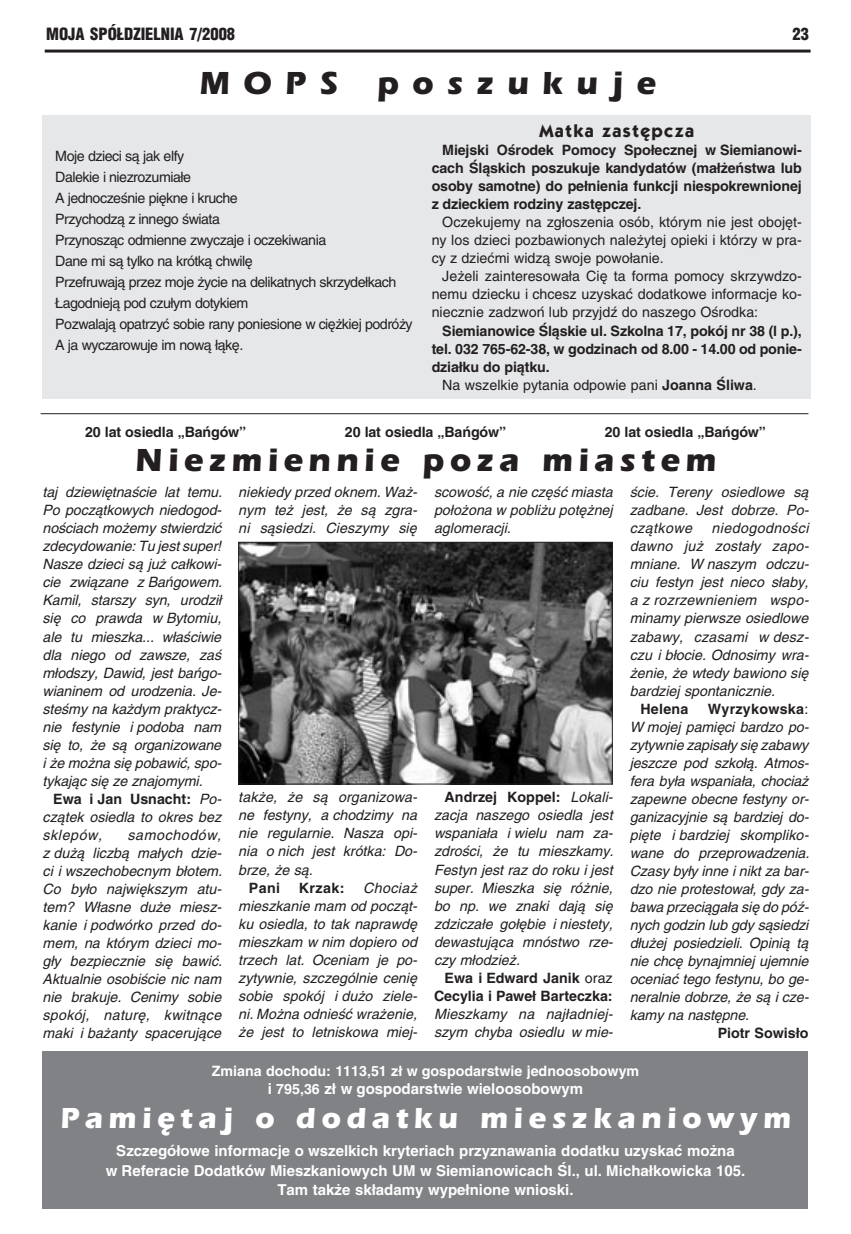
<style>
.page{position:relative;width:851px;height:1234px;background:#fff}
.page>*{position:absolute;margin:0;border:0;box-sizing:border-box;transform-origin:0 0}
.t1{font:33px "Eras CE Bold";letter-spacing:.16em;color:#231f20}
.t2{font:33px "Eras CE Bold";letter-spacing:.4em;color:#231f20}
.t3{font:30px "Eras CE Bold";letter-spacing:.18em;color:#fff}
.t4{font:18px "Kabel Bold CE Bold";letter-spacing:.075em;color:#231f20}
.t5{font:900 16.5px "Switzerland Cond";color:#231f20}
.t6{font:15px/19.5px "Helvetica CE Bold";color:#fff;text-align:center}
.t7{font:14.25px/18px "Helvetica CE Oblique";color:#231f20;text-align:justify}
.t8{font:14.25px/21px "Helvetica CE Medium";letter-spacing:-.035em;color:#231f20;text-align:justify}
.t9{font:14.25px/18px "Helvetica CE Bold";letter-spacing:-.01em;color:#231f20;text-align:justify}
.t10{font:14.25px "Helvetica CE Bold";color:#fff}
.t11{font:14.25px "Helvetica CE Medium";color:#231f20}
.t12{font:14.25px "Helvetica CE Bold";letter-spacing:.02em;color:#231f20}
.s1{font-family:"Helvetica CE Bold"}
.s2{font-family:"Helvetica CE Oblique"}
.s3{font-family:"Helvetica CE Medium"}
.s4{font-size:14.25px}
</style>
<div class="page">
<hr style="left:45px;top:50px;width:765px;height:3px;background:#231f20">
<div style="left:43px;top:115px;width:767px;height:283px;background:#e6e7e9"></div>
<hr style="left:41px;top:413px;width:767px;height:1px;background:#231f20">
<img style="left:240px;top:543px;width:370px;height:239px">
<div style="left:238px;top:541px;width:374px;height:243px;border:1px solid #231f20"></div>
<div style="left:43px;top:1050px;width:765px;height:158px;background:#808285"></div>
<p class="t5" style="left:46px;top:24px;width:190px">MOJA SPÓŁDZIELNIA 7/2008</p>
<p class="t5" style="left:792px;top:24px;width:18px">23</p>
<h1 class="t2" style="left:199px;top:64px;width:458px">MOPS poszukuje</h1>
<p class="t8" style="left:55px;top:146px;width:359px;text-align:left">Moje dzieci są jak elfy<br>Dalekie i niezrozumiałe<br>A jednocześnie piękne i kruche<br>Przychodzą z innego świata<br>Przynosząc odmienne zwyczaje i oczekiwania<br>Dane mi są tylko na krótką chwilę<br>Przefruwają przez moje życie na delikatnych skrzydełkach Łagodnieją pod czułym dotykiem<br>Pozwalają opatrzyć sobie rany poniesione w ciężkiej podróży A ja wyczarowuje im nową łąkę.</p>
<p class="t4" style="left:539px;top:120px;width:156px">Matka zastępcza</p>
<p class="t9" style="left:431px;top:141px;width:371px;text-indent:11px">Miejski Ośrodek Pomocy Społecznej w Siemianowi&shy;cach Śląskich poszukuje kandydatów (małżeństwa lub osoby samotne) do pełnienia funkcji niespokrewnionej z dzieckiem rodziny zastępczej.</p>
<p class="t8" style="left:431px;top:213px;width:371px;line-height:18px;text-indent:11px">Oczekujemy na zgłoszenia osób, którym nie jest obojęt&shy;ny los dzieci pozbawionych należytej opieki i którzy w pra&shy;cy z dziećmi widzą swoje powołanie.</p>
<p class="t8" style="left:431px;top:267px;width:371px;line-height:18px;text-indent:11px">Jeżeli zainteresowała Cię ta forma pomocy skrzywdzo&shy;nemu dziecku i chcesz uzyskać dodatkowe informacje ko&shy;niecznie zadzwoń lub przyjdź do naszego Ośrodka:</p>
<p class="t9" style="left:431px;top:321px;width:371px;text-indent:11px">Siemianowice Śląskie ul. Szkolna 17, pokój nr 38 (l p.), tel. 032 765-62-38, w godzinach od 8.00 - 14.00 od ponie&shy;działku do piątku.</p>
<p class="t11" style="left:442px;top:376px;width:316px">Na wszelkie pytania odpowie pani <span class="s1">Joanna Śliwa</span>.</p>
<p class="t9" style="left:85px;top:422px;width:163px">20 lat osiedla „Bańgów”</p>
<p class="t9" style="left:345px;top:422px;width:163px">20 lat osiedla „Bańgów”</p>
<p class="t9" style="left:604px;top:422px;width:163px">20 lat osiedla „Bańgów”</p>
<h1 class="t1" style="left:135px;top:441px;width:582px">Niezmiennie poza miastem</h1>
<p class="t7" style="left:43px;top:483px;width:181px">taj dziewiętnaście lat temu.<br>Po początkowych niedogod&shy;nościach możemy stwierdzić zdecydowanie: Tu jest super!<br>Nasze dzieci są już całkowi&shy;cie związane z Bańgowem.<br>Kamil, starszy syn, urodził się co prawda w Bytomiu, ale tu mieszka... właściwie dla niego od zawsze, zaś młodszy, Dawid, jest bańgo&shy;wianinem od urodzenia. Je&shy;steśmy na każdym praktycz&shy;nie festynie i podoba nam się to, że są organizowane i że można się pobawić, spo&shy;tykając się ze znajomymi.</p>
<p class="t9" style="left:53px;top:789px;width:170px">Ewa i Jan Usnacht: <span class="s2">Po-</span></p>
<p class="t7" style="left:43px;top:807px;width:180px">czątek osiedla to okres bez sklepów,</p>
<p class="t7" style="left:43px;top:825px;width:181px;text-indent:85px">samochodów, z dużą liczbą małych dzie&shy;ci i wszechobecnym błotem.<br>Co było największym atu&shy;tem? Własne duże miesz&shy;kanie i podwórko przed do&shy;mem, na którym dzieci mo&shy;gły bezpiecznie się bawić.<br>Aktualnie osobiście nic nam nie brakuje. Cenimy sobie spokój, naturę, kwitnące maki i bażanty spacerujące</p>
<p class="t7" style="left:238px;top:483px;width:180px">niekiedy przed oknem. Waż&shy;nym też jest, że są zgra&shy;ni sąsiedzi. Cieszymy się</p>
<p class="t7" style="left:238px;top:788px;width:180px">także, że są organizowa&shy;ne festyny, a chodzimy na nie regularnie. Nasza opi&shy;nia o nich jest krótka: Do&shy;brze, że są.</p>
<p class="t9" style="left:249px;top:878px;width:33px">Pani</p>
<p class="t9" style="left:299px;top:878px;width:47px">Krzak:</p>
<p class="t7" style="left:238px;top:878px;width:180px;text-indent:125px">Chociaż mieszkanie mam od począt&shy;ku osiedla, to tak naprawdę mieszkam w nim dopiero od trzech lat. Oceniam je po&shy;zytywnie, szczególnie cenię sobie spokój i dużo ziele&shy;ni. Można odnieść wrażenie, że jest to letniskowa miej-</p>
<p class="t7" style="left:434px;top:483px;width:180px">scowość, a nie część miasta położona w pobliżu potężnej aglomeracji.</p>
<p class="t9" style="left:444px;top:788px;width:170px">Andrzej Koppel: <span class="s2">Lokali-</span></p>
<p class="t7" style="left:434px;top:806px;width:181px">zacja naszego osiedla jest wspaniała i wielu nam za&shy;zdrości, że tu mieszkamy.<br>Festyn jest raz do roku i jest super. Mieszka się różnie, bo np. we znaki dają się zdziczałe gołębie i niestety, dewastująca mnóstwo rze&shy;czy młodzież.</p>
<p class="t9" style="left:434px;top:968px;width:180px;text-align:right">Ewa i Edward Janik <span class="s3">oraz<br></span>Cecylia i Paweł Barteczka:</p>
<p class="t7" style="left:434px;top:1004px;width:180px">Mieszkamy na najładniej&shy;szym chyba osiedlu w mie-</p>
<p class="t7" style="left:629px;top:483px;width:180px">ście. Tereny osiedlowe są zadbane. Jest dobrze. Po&shy;czątkowe</p>
<p class="t7" style="left:629px;top:519px;width:180px;text-indent:82px">niedogodności dawno już zostały zapo&shy;mniane. W naszym odczu&shy;ciu festyn jest nieco słaby, a z rozrzewnieniem wspo&shy;minamy pierwsze osiedlowe zabawy, czasami w desz&shy;czu i błocie. Odnosimy wra&shy;żenie, że wtedy bawiono się bardziej spontanicznie.</p>
<p class="t9" style="left:640px;top:699px;width:50px">Helena</p>
<p class="t12" style="left:707px;top:699px;width:102px">Wyrzykowska<span class="s3">:</span></p>
<p class="t7" style="left:629px;top:717px;width:181px">W mojej pamięci bardzo po&shy;zytywnie zapisały się zabawy jeszcze pod szkołą. Atmos&shy;fera była wspaniała, chociaż zapewne obecne festyny or&shy;ganizacyjnie są bardziej do&shy;pięte i bardziej skompliko&shy;wane do przeprowadzenia.<br>Czasy były inne i nikt za bar&shy;dzo nie protestował, gdy za&shy;bawa przeciągała się do póź&shy;nych godzin lub gdy sąsiedzi dłużej posiedzieli. Opinią tą nie chcę bynajmniej ujemnie oceniać tego festynu, bo ge&shy;neralnie dobrze, że są i cze&shy;kamy na następne.</p>
<p class="t9" style="left:717px;top:1023px;width:92px">Piotr Sowisło</p>
<p class="t10" style="left:212px;top:1061px;width:429px">Zmiana dochodu: 1113,51 zł w gospodarstwie jednoosobowym</p>
<p class="t6" style="left:268px;top:1078px;width:316px">i <span class="s4">795,36</span> zł w gospodarstwie wieloosobowym</p>
<h2 class="t3" style="left:60px;top:1100px;width:732px">Pamiętaj o dodatku mieszkaniowym</h2>
<p class="t6" style="left:106px;top:1140px;width:641px">Szczegółowe informacje o wszelkich kryteriach przyznawania dodatku uzyskać można<br>w Referacie Dodatków Mieszkaniowych UM w Siemianowicach Śl., ul. Michałkowicka 105.<br>Tam także składamy wypełnione wnioski.</p>
</div>
